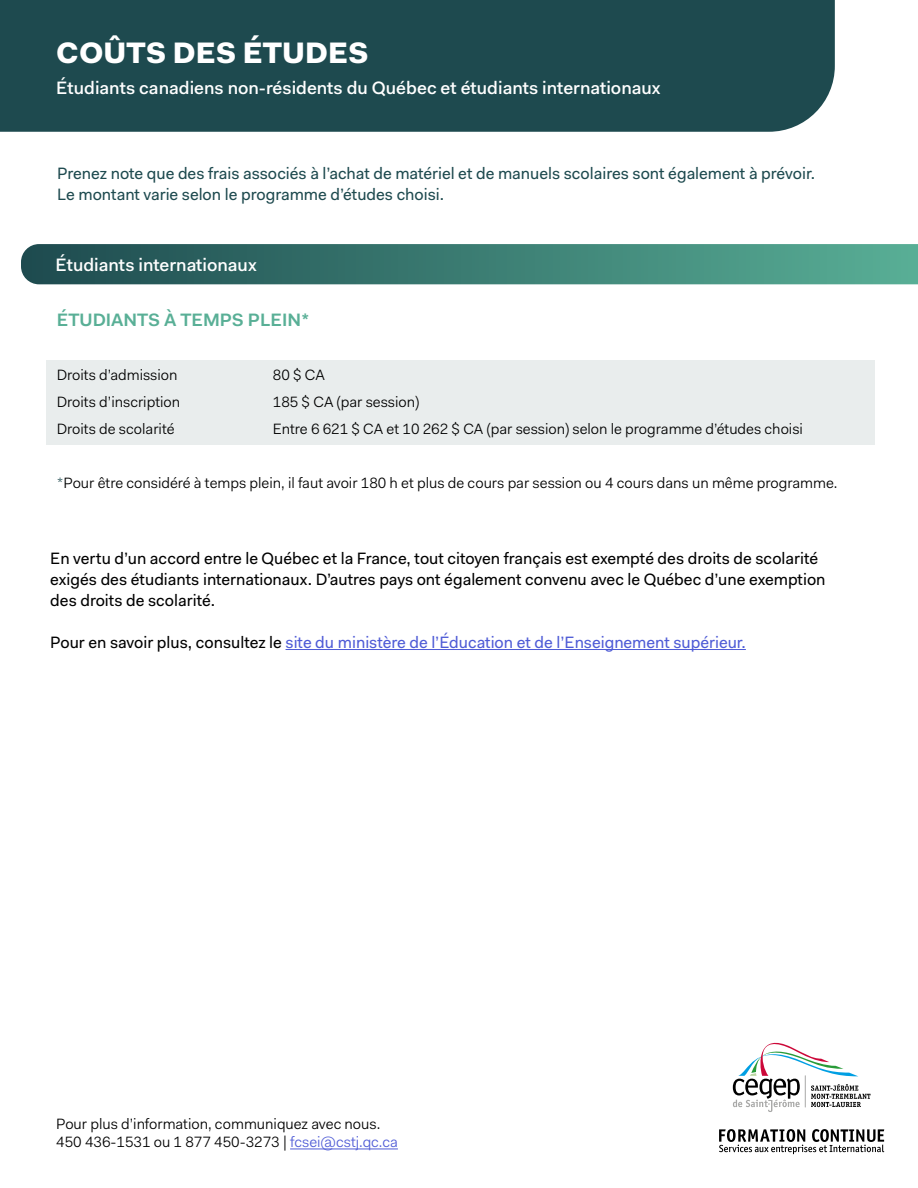
<style>
.page{position:relative;width:918px;height:1188px;background:#fff}
.page>*{position:absolute;margin:0;border:0;box-sizing:border-box;transform-origin:0 0}
.t1{font:900 29.7px "Fakt Pro";color:#fff}
.t2{font:500 18px "Fakt Pro";color:#fff}
.t3{font:600 18px "Fakt Pro";color:#59af96}
.t4{font:16.5px/21px "Fakt Pro";color:#000}
.t5{font:16.5px/21px "Fakt Pro";color:#1e4a4f}
.t6{font:16.5px "Fakt Pro";color:#4f5cd6}
.t7{font:15px/18px "Fakt Pro Blond";color:#000}
.s1{color:#1e4a4f}
.s2{color:#000}
.s3{color:#4f5cd6}
</style>
<div class="page">
<div style="left:0;top:0;width:835px;height:132px;background:#1e4a4f"></div>
<svg style="left:733px;top:1042px;width:138px;height:70px"></svg>
<svg style="left:719px;top:1129px;width:165px;height:25px"></svg>
<svg style="left:21px;top:244px;width:897px;height:40px;background:#3c7d73"></svg>
<div style="left:46px;top:361px;width:829px;height:84px;background:#e9eded"></div>
<hr style="left:290px;top:1149px;width:108px;height:1px;background:#4f5cd6">
<hr style="left:286px;top:649px;width:460px;height:1px;background:#4f5cd6">
<h1 class="t1" style="left:56px;top:33px;width:314px">COÛTS DES ÉTUDES</h1>
<p class="t2" style="left:56px;top:75px;width:606px">Étudiants canadiens non-résidents du Québec et étudiants internationaux</p>
<p class="t5" style="left:57px;top:162px;width:759px">Prenez note que des frais associés à l’achat de matériel et de manuels scolaires sont également à prévoir.<br>Le montant varie selon le programme d’études choisi.</p>
<p class="t2" style="left:56px;top:253px;width:203px">Étudiants internationaux</p>
<p class="t3" style="left:57px;top:307px;width:254px">ÉTUDIANTS À TEMPS PLEIN*</p>
<p class="t7" style="left:57px;top:365px;width:122px">Droits d’admission</p>
<p class="t7" style="left:273px;top:365px;width:54px">80 $ CA</p>
<p class="t7" style="left:57px;top:392px;width:125px">Droits d’inscription</p>
<p class="t7" style="left:273px;top:392px;width:148px">185 $ CA (par session)</p>
<p class="t7" style="left:57px;top:419px;width:119px">Droits de scolarité</p>
<p class="t7" style="left:273px;top:419px;width:532px">Entre 6 621 $ CA et 10 262 $ CA (par session) selon le programme d’études choisi</p>
<p class="t7" style="left:57px;top:473px;width:782px"><span class="s1">*</span>Pour être considéré à temps plein, il faut avoir 180 h et plus de cours par session ou 4 cours dans un même programme.</p>
<p class="t4" style="left:50px;top:548px;width:777px">En vertu d’un accord entre le Québec et la France, tout citoyen français est exempté des droits de scolarité exigés des étudiants internationaux. D’autres pays ont également convenu avec le Québec d’une exemption des droits de scolarité.</p>
<p class="t6" style="left:50px;top:631px;width:697px"><span class="s2">Pour en savoir plus, consultez le</span> site du ministère de l’Éducation et de l’Enseignement supérieur.</p>
<p class="t7" style="left:56px;top:1115px;width:343px">Pour plus d’information, communiquez avec nous.<br>450 436-1531 ou 1 877 450-3273 | <span class="s3">fcsei@cstj.qc.ca</span></p>
</div>
